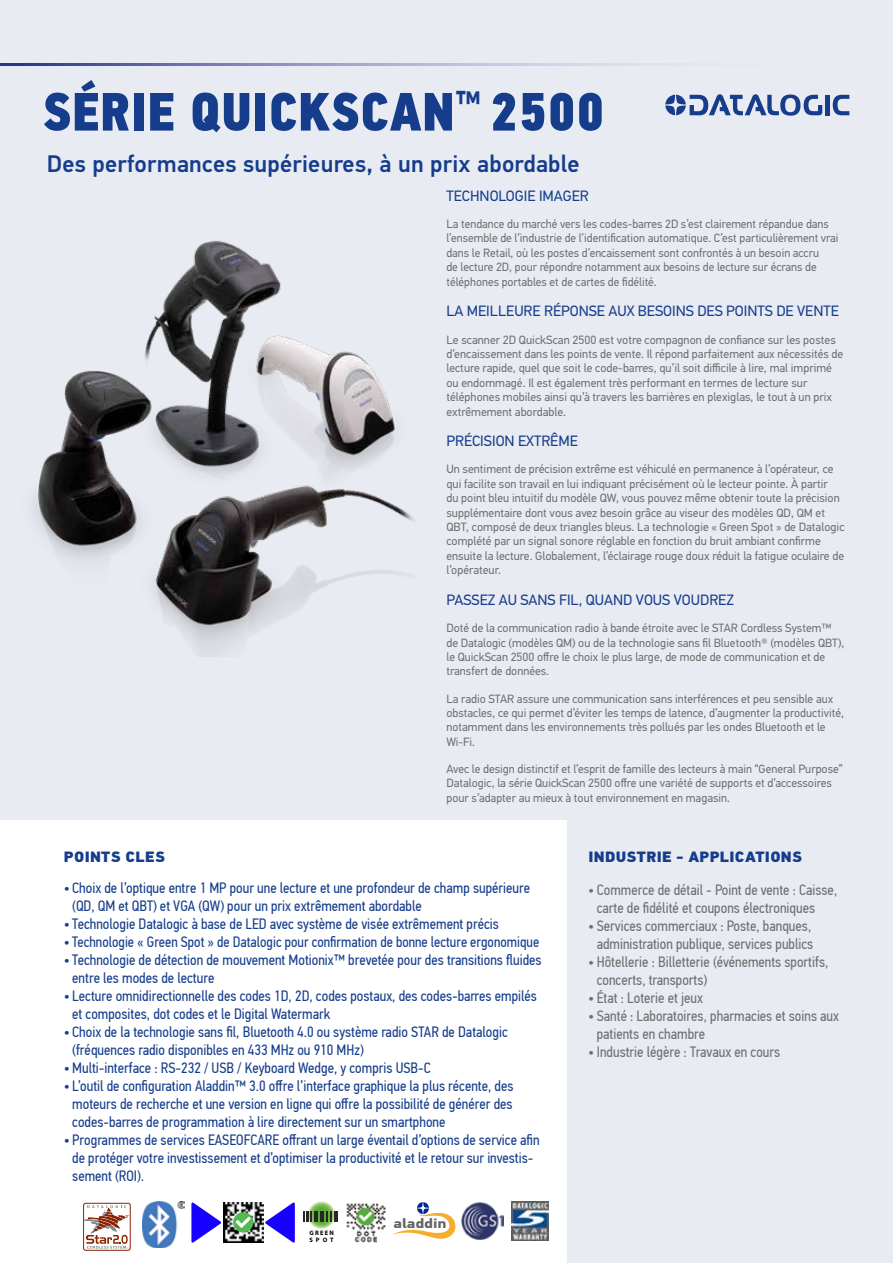
<style>
.page{position:relative;width:893px;height:1263px;background:#fff}
.page>*{position:absolute;margin:0;border:0;box-sizing:border-box;transform-origin:0 0}
.t1{font:54px "PF Din Text Cond Pro X Black";letter-spacing:.01em;color:#153d8c;scale:.96 1}
.t2{font:500 24px "PF Din Text Pro";letter-spacing:.01em;color:#153d8c}
.t3{font:15px/18px "PF Din Text Cond Pro";color:#153d8c}
.t4{font:15px/18px "PF Din Text Cond Pro";color:#706f6f}
.t5{font:15px "PF Din Text Pro";color:#153d8c}
.t6{font:900 15px "PF Din Text Pro";letter-spacing:.02em;color:#153d8c}
.t7{font:700 13.65px "PF Din Text Pro";color:#636363;scale:1.22 1}
.t8{font:12px/14.4px "PF Din Text Pro";color:#706f6f}
.t9{font:700 6.45px/6.4px "Myriad Pro";letter-spacing:.2em;color:#000}
</style>
<div class="page">
<div style="left:0;top:0;width:892px;height:1263px;background:#e8ebf2"></div>
<svg style="left:0;top:64px;width:893px;height:1px"></svg>
<div style="left:0;top:820px;width:567px;height:442px;background:#fff"></div>
<hr style="left:826px;top:95px;width:4px;height:20px;background:#153d8c">
<svg style="left:833px;top:95px;width:16px;height:20px"></svg>
<svg style="left:665px;top:94px;width:157px;height:22px"></svg>
<img style="left:461px;top:1202px;width:43px;height:38px">
<svg style="left:307px;top:1200px;width:28px;height:29px"></svg>
<svg style="left:303px;top:1211px;width:8px;height:11px"></svg>
<hr style="left:314px;top:1211px;width:4px;height:11px;background:#2b2523">
<hr style="left:320px;top:1211px;width:4px;height:11px;background:#2b2523">
<svg style="left:327px;top:1211px;width:5px;height:11px"></svg>
<hr style="left:334px;top:1211px;width:4px;height:11px;background:#2b2523">
<svg style="left:391px;top:1202px;width:65px;height:37px"></svg>
<img style="left:512px;top:1202px;width:36px;height:38px">
<img style="left:346px;top:1203px;width:40px;height:40px">
<img style="left:223px;top:1202px;width:40px;height:40px">
<div style="left:233px;top:1212px;width:20px;height:20px;background:#52b952;border-radius:50%"></div>
<svg style="left:236px;top:1216px;width:15px;height:12px"></svg>
<svg style="left:265px;top:1202px;width:30px;height:41px"></svg>
<svg style="left:191px;top:1202px;width:30px;height:41px"></svg>
<img style="left:33px;top:240px;width:381px;height:417px">
<img style="left:142px;top:1202px;width:42px;height:45px">
<div style="left:83px;top:1203px;width:48px;height:48px;border:1px solid #8b2201;border-radius:2px"></div>
<svg style="left:83px;top:1205px;width:46px;height:44px"></svg>
<h1 class="t1" style="left:43px;top:78px;width:587px">SÉRIE QUICKSCAN<sup>™</sup> 2500</h1>
<h2 class="t2" style="left:47px;top:150px;width:534px">Des performances supérieures, à un prix abordable</h2>
<p class="t5" style="left:446px;top:187px;width:144px">TECHNOLOGIE IMAGER</p>
<p class="t8" style="left:446px;top:217px;width:394px">La tendance du marché vers les codes-barres 2D s’est clairement répandue dans l’ensemble de l’industrie de l’identification automatique. C’est particulièrement vrai dans le Retail, où les postes d’encaissement sont confrontés à un besoin accru<br>de lecture 2D, pour répondre notamment aux besoins de lecture sur écrans de téléphones portables et de cartes de fidélité.</p>
<p class="t5" style="left:446px;top:302px;width:394px">LA MEILLEURE RÉPONSE AUX BESOINS DES POINTS DE VENTE</p>
<p class="t8" style="left:446px;top:332px;width:398px">Le scanner 2D QuickScan 2500 est votre compagnon de confiance sur les postes d’encaissement dans les points de vente. Il répond parfaitement aux nécessités de lecture rapide, quel que soit le code-barres, qu’il soit difficile à lire, mal imprimé ou endommagé. Il est également très performant en termes de lecture sur téléphones mobiles ainsi qu’à travers les barrières en plexiglas, le tout à un prix extrêmement abordable.</p>
<p class="t5" style="left:446px;top:432px;width:133px">PRÉCISION EXTRÊME</p>
<p class="t8" style="left:446px;top:462px;width:400px">Un sentiment de précision extrême est véhiculé en permanence à l’opérateur, ce qui facilite son travail en lui indiquant précisément où le lecteur pointe. À partir<br>du point bleu intuitif du modèle QW, vous pouvez même obtenir toute la précision supplémentaire dont vous avez besoin grâce au viseur des modèles QD, QM et QBT, composé de deux triangles bleus. La technologie « Green Spot » de Datalogic complété par un signal sonore réglable en fonction du bruit ambiant confirme ensuite la lecture. Globalement, l’éclairage rouge doux réduit la fatigue oculaire de l’opérateur.</p>
<p class="t5" style="left:446px;top:591px;width:289px">PASSEZ AU SANS FIL, QUAND VOUS VOUDREZ</p>
<p class="t8" style="left:446px;top:621px;width:400px">Doté de la communication radio à bande étroite avec le STAR Cordless System™ de Datalogic (modèles QM) ou de la technologie sans fil Bluetooth® (modèles QBT), le QuickScan 2500 offre le choix le plus large, de mode de communication et de transfert de données.</p>
<p class="t8" style="left:446px;top:691px;width:399px">La radio STAR assure une communication sans interférences et peu sensible aux obstacles, ce qui permet d’éviter les temps de latence, d’augmenter la productivité, notamment dans les environnements très pollués par les ondes Bluetooth et le Wi-Fi.</p>
<p class="t8" style="left:446px;top:762px;width:397px">Avec le design distinctif et l’esprit de famille des lecteurs à main “General Purpose”<br>Datalogic, la série QuickScan 2500 offre une variété de supports et d’accessoires pour s’adapter au mieux à tout environnement en magasin.</p>
<p class="t6" style="left:64px;top:847px;width:103px">POINTS CLES</p>
<p class="t3" style="left:72px;top:879px;width:459px;text-indent:-9px">• Choix de l’optique entre 1 MP pour une lecture et une profondeur de champ supérieure (QD, QM et QBT) et VGA (QW) pour un prix extrêmement abordable</p>
<p class="t3" style="left:64px;top:915px;width:437px">• Technologie Datalogic à base de LED avec système de visée extrêmement précis</p>
<p class="t3" style="left:64px;top:933px;width:477px">• Technologie « Green Spot » de Datalogic pour confirmation de bonne lecture ergonomique</p>
<p class="t3" style="left:72px;top:951px;width:471px;text-indent:-9px">• Technologie de détection de mouvement Motionix™ brevetée pour des transitions fluides entre les modes de lecture</p>
<p class="t3" style="left:72px;top:987px;width:466px;text-indent:-9px">• Lecture omnidirectionnelle des codes 1D, 2D, codes postaux, des codes-barres empilés et composites, dot codes et le Digital Watermark</p>
<p class="t3" style="left:72px;top:1023px;width:437px;text-indent:-9px">• Choix de la technologie sans fil, Bluetooth 4.0 ou système radio STAR de Datalogic (fréquences radio disponibles en 433 MHz ou 910 MHz)</p>
<p class="t3" style="left:64px;top:1059px;width:368px">• Multi-interface : RS-232 / USB / Keyboard Wedge, y compris USB-C</p>
<p class="t3" style="left:72px;top:1077px;width:443px;text-align:justify;text-indent:-9px">• L’outil de configuration Aladdin™ 3.0 offre l’interface graphique la plus récente, des moteurs de recherche et une version en ligne qui offre la possibilité de générer des codes-barres de programmation à lire directement sur un smartphone</p>
<p class="t3" style="left:72px;top:1131px;width:469px;text-indent:-9px">• Programmes de services EASEOFCARE offrant un large éventail d’options de service afin de protéger votre investissement et d’optimiser la productivité et le retour sur investis&shy;sement (ROI).</p>
<p class="t9" style="left:309px;top:1230px;width:26px">GREEN<br>SPOT</p>
<p class="t7" style="left:393px;top:1215px;width:45px">aladdin</p>
<p class="t6" style="left:588px;top:847px;width:215px">INDUSTRIE - APPLICATIONS</p>
<p class="t4" style="left:597px;top:880px;width:242px;text-indent:-9px">• Commerce de détail - Point de vente : Caisse, carte de fidélité et coupons électroniques</p>
<p class="t4" style="left:588px;top:916px;width:227px;text-align:center">• Services commerciaux : Poste, banques, administration publique, services publics</p>
<p class="t4" style="left:597px;top:952px;width:233px;text-indent:-9px">• Hôtellerie : Billetterie (événements sportifs, concerts, transports)</p>
<p class="t4" style="left:588px;top:988px;width:116px">• État : Loterie et jeux</p>
<p class="t4" style="left:597px;top:1006px;width:244px;text-indent:-9px">• Santé : Laboratoires, pharmacies et soins aux patients en chambre</p>
<p class="t4" style="left:588px;top:1042px;width:194px">• Industrie légère : Travaux en cours</p>
</div>
